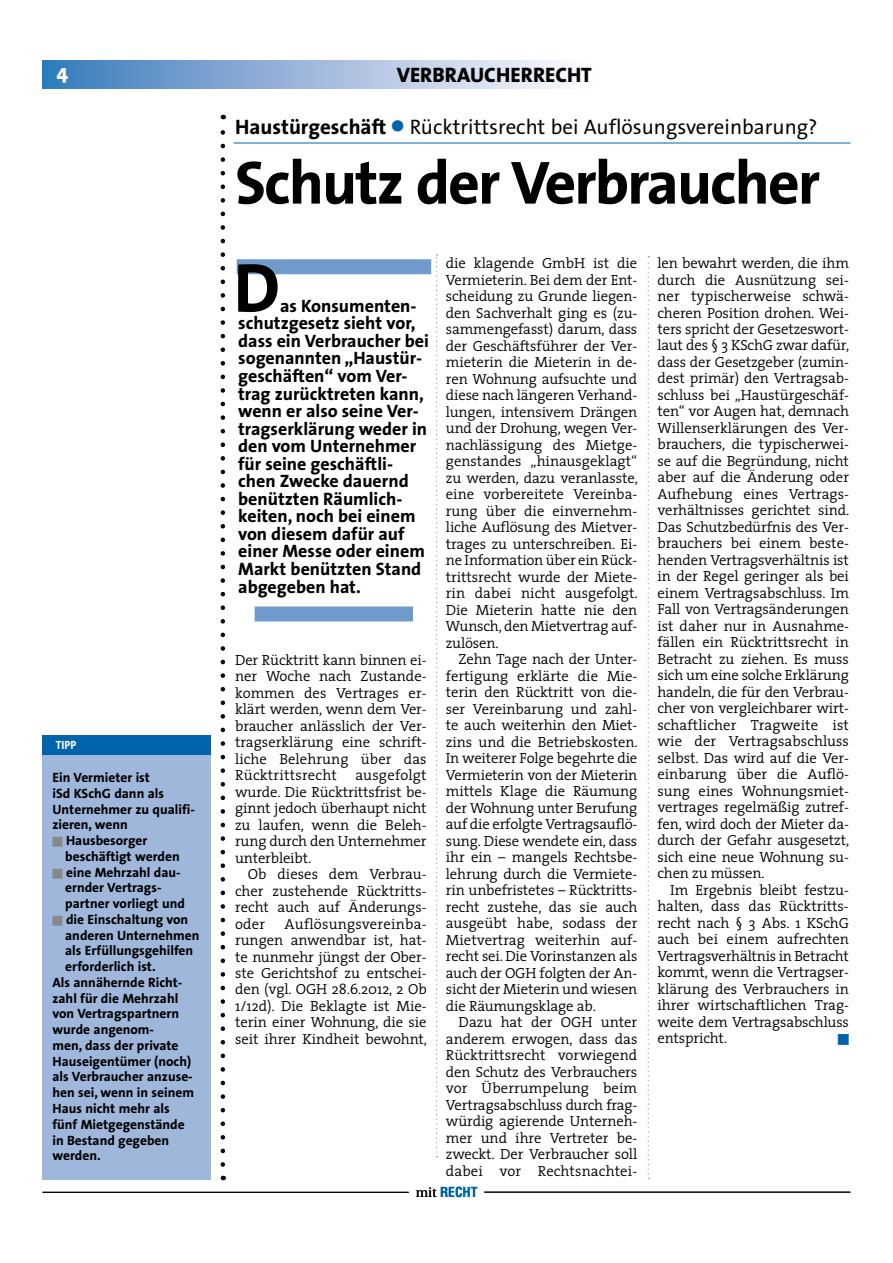
<style>
.page{position:relative;width:893px;height:1263px;background:#fff}
.page>*{position:absolute;margin:0;border:0;box-sizing:border-box;transform-origin:0 0}
.t1{font:700 70.05px "The Sans Correspondence";color:#000}
.t2{font:700 61.5px "The Sans Correspondence";letter-spacing:-.03em;color:#000}
.t3{font:21px "The Sans Correspondence";color:#000}
.t4{font:800 21px "The Sans";color:#000}
.t5{font:800 21px "The Sans";color:#fff}
.t6{font:700 18px/17.5px "The Sans Correspondence";color:#000}
.t7{font:300 14.7px/16.5px "The Serif";letter-spacing:-.005em;color:#000;text-align:justify}
.t8{font:14.7px "Zapf Dingbats";color:#0064ad}
.t9{font:700 13.5px/15.8px "The Sans Correspondence";color:#000}
.t10{font:700 condensed 13.5px "Helvetica";color:#0064ad}
.t11{font:700 12px "The Sans Correspondence";color:#fff;scale:.92 1}
.s1{font-weight:700}
.s2{color:#0064ad}
.s3{color:#87888a}
.s4{font-family:"Utopia";font-weight:400;font-stretch:normal;color:#000}
</style>
<div class="page">
<div style="left:43px;top:60px;width:551px;height:28px;background:linear-gradient(to right,#3a7abc,#fffcff)"></div>
<hr style="left:43px;top:1192px;width:366px;height:1px;background:#000">
<hr style="left:484px;top:1192px;width:366px;height:1px;background:#000">
<svg style="left:221px;top:115px;width:4px;height:1049px"></svg>
<svg style="left:436px;top:254px;width:2px;height:903px"></svg>
<svg style="left:648px;top:256px;width:1px;height:923px"></svg>
<div style="left:255px;top:606px;width:158px;height:15px;background:#709acc"></div>
<div style="left:237px;top:259px;width:194px;height:15px;background:#709acc"></div>
<hr style="left:234px;top:143px;width:616px;height:1px;background:#0064ad">
<div style="left:43px;top:735px;width:168px;height:445px;background:#a0b7dc"></div>
<div style="left:43px;top:735px;width:168px;height:20px;background:#0064ad"></div>
<h3 class="t5" style="left:57px;top:55px;width:13px">4</h3>
<h3 class="t4" style="left:397px;top:57px;width:197px">VERBRAUCHERRECHT</h3>
<h3 class="t3" style="left:235px;top:116px;width:584px"><span class="s1">Haustürgeschäft</span> <span class="s2">●</span> Rücktrittsrecht bei Auflösungsvereinbarung?</h3>
<p class="t11" style="left:56px;top:739px;width:24px">Tipp</p>
<p class="t9" style="left:52px;top:770px;width:144px">Ein Vermieter ist<br>iSd KSchG dann als<br>Unternehmer zu qualifi&shy;zieren, wenn</p>
<p class="t9" style="left:65px;top:833px;width:116px;text-indent:-13px"><span class="s3">■</span> Hausbesorger beschäftigt werden</p>
<p class="t9" style="left:65px;top:865px;width:121px;text-indent:-13px"><span class="s3">■</span> eine Mehrzahl dau&shy;ernder Vertrags&shy;partner vorliegt und</p>
<p class="t9" style="left:52px;top:912px;width:137px"><span class="s3">■</span> die Einschaltung von</p>
<p class="t9" style="left:65px;top:928px;width:136px">anderen Unternehmen</p>
<p class="t9" style="left:65px;top:943px;width:130px">als Erfüllungsgehilfen</p>
<p class="t9" style="left:65px;top:959px;width:92px">erforderlich ist.</p>
<p class="t9" style="left:52px;top:975px;width:132px">Als annähernde Richt-</p>
<p class="t9" style="left:52px;top:991px;width:127px">zahl für die Mehrzahl</p>
<p class="t9" style="left:52px;top:1006px;width:128px">von Vertragspartnern</p>
<p class="t9" style="left:52px;top:1022px;width:103px">wurde angenom-</p>
<p class="t9" style="left:52px;top:1038px;width:128px">men, dass der private</p>
<p class="t9" style="left:52px;top:1054px;width:140px">Hauseigentümer (noch)</p>
<p class="t9" style="left:52px;top:1069px;width:142px">als Verbraucher anzuse-</p>
<p class="t9" style="left:52px;top:1085px;width:143px">hen sei, wenn in seinem</p>
<p class="t9" style="left:52px;top:1101px;width:119px">Haus nicht mehr als</p>
<p class="t9" style="left:52px;top:1117px;width:134px">fünf Mietgegenstände</p>
<p class="t9" style="left:52px;top:1132px;width:118px">in Bestand gegeben</p>
<p class="t9" style="left:52px;top:1148px;width:50px">werden.</p>
<h2 class="t2" style="left:235px;top:149px;width:586px">Schutz der Verbraucher</h2>
<h1 class="t1" style="left:234px;top:250px;width:48px">D</h1>
<p class="t6" style="left:238px;top:297px;width:192px;text-indent:42px">as Konsumenten&shy;schutzgesetz sieht vor, dass ein Verbraucher bei sogenannten „Haustür&shy;geschäften“ vom Ver&shy;trag zurücktreten kann, wenn er also seine Ver&shy;tragserklärung weder in den vom Unternehmer für seine geschäftli&shy;chen Zwecke dauernd benützten Räumlich&shy;keiten, noch bei einem von diesem dafür auf einer Messe oder einem<br>Markt benützten Stand abgegeben hat.</p>
<p class="t7" style="left:235px;top:651px;width:193px">Der Rücktritt kann binnen ei&shy;ner Woche nach Zustande&shy;kommen des Vertrages er&shy;klärt werden, wenn dem Ver&shy;braucher anlässlich der Ver&shy;tragserklärung eine schrift&shy;liche Belehrung über das Rücktrittsrecht</p>
<p class="t7" style="left:235px;top:766px;width:193px;text-indent:120px">ausgefolgt wurde. Die Rücktrittsfrist be&shy;ginnt jedoch überhaupt nicht zu laufen, wenn die Beleh&shy;rung durch den Unternehmer unterbleibt.</p>
<p class="t7" style="left:235px;top:865px;width:193px;text-indent:13px">Ob dieses dem Verbrau&shy;cher zustehende Rücktritts&shy;recht auch auf Änderungs&shy;oder</p>
<p class="t7" style="left:235px;top:915px;width:193px;text-indent:49px">Auflösungsvereinba&shy;rungen anwendbar ist, hat&shy;te nunmehr jüngst der Ober&shy;ste Gerichtshof zu entschei&shy;den (vgl. OGH 28.6.2012, 2 Ob 1/12d). Die Beklagte ist Mie&shy;terin einer Wohnung, die sie seit ihrer Kindheit bewohnt,</p>
<p class="t7" style="left:446px;top:255px;width:193px">die klagende GmbH ist die Vermieterin. Bei dem der Ent&shy;scheidung zu Grunde liegen&shy;den Sachverhalt ging es (zu&shy;sammengefasst) darum, dass der Geschäftsführer der Ver&shy;mieterin die Mieterin in de&shy;ren Wohnung aufsuchte und diese nach längeren Verhand&shy;lungen, intensivem Drängen und der Drohung, wegen Ver&shy;nachlässigung des Mietge&shy;genstandes „hinausgeklagt“ zu werden, dazu veranlasste, eine vorbereitete Vereinba&shy;rung über die einvernehm&shy;liche Auflösung des Mietver&shy;trages zu unterschreiben. Ei&shy;ne Information über ein Rück&shy;trittsrecht wurde der Miete&shy;rin dabei nicht ausgefolgt.<br>Die Mieterin hatte nie den Wunsch, den Mietvertrag auf&shy;zulösen.</p>
<p class="t7" style="left:446px;top:651px;width:193px;text-indent:13px">Zehn Tage nach der Unter&shy;fertigung erklärte die Mie&shy;terin den Rücktritt von die&shy;ser Vereinbarung und zahl&shy;te auch weiterhin den Miet&shy;zins und die Betriebskosten.<br>In weiterer Folge begehrte die Vermieterin von der Mieterin mittels Klage die Räumung der Wohnung unter Berufung auf die erfolgte Vertragsauflö&shy;sung. Diese wendete ein, dass ihr ein – mangels Rechtsbe&shy;lehrung durch die Vermiete&shy;rin unbefristetes – Rücktritts&shy;recht zustehe, das sie auch ausgeübt habe, sodass der Mietvertrag weiterhin auf&shy;recht sei. Die Vorinstanzen als auch der OGH folgten der An&shy;sicht der Mieterin und wiesen die Räumungsklage ab.</p>
<p class="t7" style="left:446px;top:1013px;width:193px;text-indent:13px">Dazu hat der OGH unter anderem erwogen, dass das Rücktrittsrecht vorwiegend den Schutz des Verbrauchers vor Überrumpelung beim Vertragsabschluss durch frag&shy;würdig agierende Unterneh&shy;mer und ihre Vertreter be&shy;zweckt. Der Verbraucher soll dabei vor Rechtsnachtei-</p>
<p class="t10" style="left:416px;top:1183px;width:63px"><span class="s4">mit</span> RECHT</p>
<p class="t7" style="left:657px;top:254px;width:194px">len bewahrt werden, die ihm durch die Ausnützung sei&shy;ner typischerweise schwä&shy;cheren Position drohen. Wei&shy;ters spricht der Gesetzeswort&shy;laut des § 3 KSchG zwar dafür, dass der Gesetzgeber (zumin&shy;dest primär) den Vertragsab&shy;schluss bei „Haustürgeschäf&shy;ten“ vor Augen hat, demnach Willenserklärungen des Ver&shy;brauchers, die typischerwei&shy;se auf die Begründung, nicht aber auf die Änderung oder Aufhebung eines Vertrags&shy;verhältnisses gerichtet sind.<br>Das Schutzbedürfnis des Ver&shy;brauchers bei einem beste&shy;henden Vertragsverhältnis ist in der Regel geringer als bei einem Vertragsabschluss. Im Fall von Vertragsänderungen ist daher nur in Ausnahme&shy;fällen ein Rücktrittsrecht in Betracht zu ziehen. Es muss sich um eine solche Erklärung handeln, die für den Verbrau&shy;cher von vergleichbarer wirt&shy;schaftlicher Tragweite ist wie der Vertragsabschluss selbst. Das wird auf die Ver&shy;einbarung über die Auflö&shy;sung eines Wohnungsmiet&shy;vertrages regelmäßig zutref&shy;fen, wird doch der Mieter da&shy;durch der Gefahr ausgesetzt, sich eine neue Wohnung su&shy;chen zu müssen.</p>
<p class="t7" style="left:657px;top:881px;width:193px;text-indent:13px">Im Ergebnis bleibt festzu&shy;halten, dass das Rücktritts&shy;recht nach § 3 Abs. 1 KSchG auch bei einem aufrechten Vertragsverhältnis in Betracht kommt, wenn die Vertragser&shy;klärung des Verbrauchers in ihrer wirtschaftlichen Trag&shy;weite dem Vertragsabschluss entspricht.</p>
<p class="t8" style="left:838px;top:1032px;width:13px">■</p>
</div>
